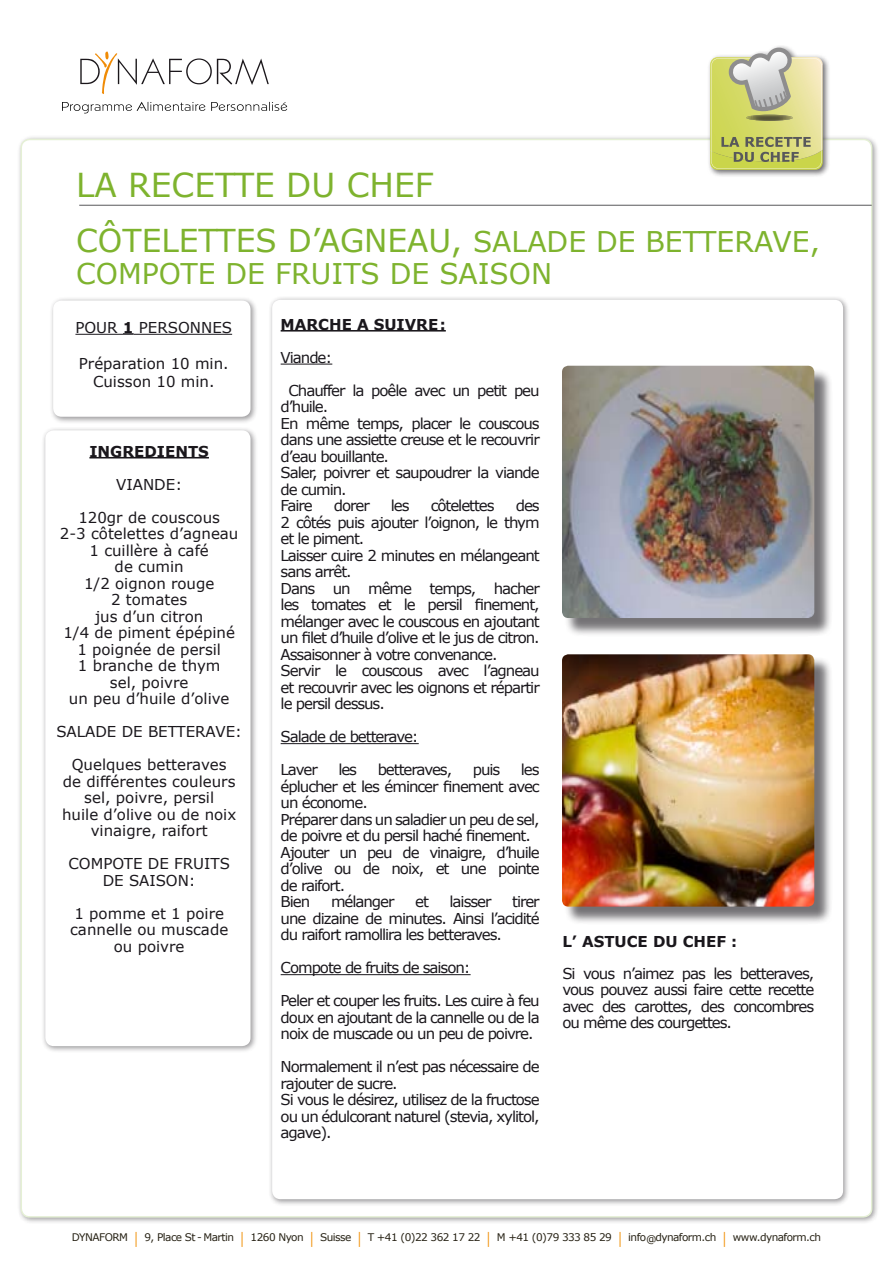
<style>
.page{position:relative;width:893px;height:1263px;background:#fff}
.page>*{position:absolute;margin:0;border:0;box-sizing:border-box;transform-origin:0 0}
.t1{font:33px "Verdana";color:#7eb32e}
.t2{font:31.5px "Verdana";color:#7eb32e}
.t3{font:28.5px "Verdana";color:#7eb32e}
.t4{font:15px/16.5px "Verdana";letter-spacing:-.07em;color:#1a171c}
.t5{font:15px/16.5px "Verdana";color:#1a171c;text-align:center}
.t6{font:700 15px "Verdana";color:#1a171c}
.t7{font:10.5px "Verdana";letter-spacing:-.05em;color:#272215}
.s1{font-size:31.5px}
.s2{font-weight:700}
.s3{font-size:15.75px;color:#f18e00}
</style>
<div class="page">
<svg style="left:80px;top:51px;width:189px;height:43px"></svg>
<svg style="left:62px;top:102px;width:143px;height:11px"></svg>
<svg style="left:211px;top:102px;width:76px;height:9px"></svg>
<div style="left:17px;top:135px;width:863px;height:1090px;background:#1a171c;opacity:.45"></div>
<div style="left:21px;top:139px;width:851px;height:1078px;background:#fff;border-radius:9px"></div>
<div style="left:707px;top:45px;width:124px;height:133px;background:#1a171c;opacity:.65"></div>
<svg style="left:710px;top:48px;width:113px;height:122px;background:#cfd18d"></svg>
<img style="left:746px;top:115px;width:47px;height:6px">
<hr style="left:79px;top:205px;width:793px;height:1px;background:#58585a">
<div style="left:49px;top:296px;width:209px;height:128px;background:#1a171c;opacity:.45"></div>
<div style="left:53px;top:301px;width:198px;height:116px;background:#fff;border-radius:9px"></div>
<hr style="left:75px;top:334px;width:48px;height:1px;background:#1a171c">
<svg style="left:123px;top:333px;width:11px;height:2px"></svg>
<hr style="left:134px;top:334px;width:98px;height:1px;background:#1a171c">
<div style="left:42px;top:427px;width:216px;height:626px;background:#1a171c;opacity:.45"></div>
<div style="left:45px;top:430px;width:206px;height:616px;background:#fff;border-radius:9px"></div>
<hr style="left:89px;top:457px;width:120px;height:1px;background:#1a171c">
<div style="left:268px;top:296px;width:583px;height:910px;background:#1a171c;opacity:.45"></div>
<div style="left:272px;top:300px;width:571px;height:899px;background:#fff;border-radius:9px"></div>
<hr style="left:281px;top:330px;width:165px;height:2px;background:#1a171c">
<hr style="left:281px;top:364px;width:51px;height:1px;background:#1a171c">
<hr style="left:281px;top:743px;width:138px;height:1px;background:#1a171c">
<hr style="left:281px;top:974px;width:190px;height:1px;background:#1a171c">
<div style="left:564px;top:656px;width:269px;height:269px;background:#1a171c;opacity:.61"></div>
<img style="left:562px;top:654px;width:252px;height:253px">
<div style="left:564px;top:368px;width:269px;height:269px;background:#1a171c;opacity:.6"></div>
<img style="left:562px;top:366px;width:252px;height:252px">
<h1 class="t1" style="left:76px;top:164px;width:359px">LA RECETTE DU CHEF</h1>
<h2 class="t2" style="left:76px;top:221px;width:67px">CÔtelettes</h2>
<h2 class="t2" style="left:288px;top:221px;width:98px">d’agneau</h2>
<h3 class="t3" style="left:451px;top:224px;width:42px"><span class="s1">,</span> salade</h3>
<h3 class="t3" style="left:596px;top:224px;width:88px">de bettera</h3>
<h3 class="t3" style="left:772px;top:224px;width:49px">ve,</h3>
<h3 class="t3" style="left:76px;top:255px;width:21px">compote</h3>
<h3 class="t3" style="left:226px;top:255px;width:68px">de fru</h3>
<h3 class="t3" style="left:332px;top:255px;width:179px">itS de saison</h3>
<p class="t5" style="left:75px;top:319px;width:158px">POUR <span class="s2">1</span> PERSONNES</p>
<p class="t5" style="left:79px;top:354px;width:151px;line-height:18px">Préparation 10 min.<br>Cuisson 10 min.</p>
<p class="t6" style="left:281px;top:315px;width:167px">MARCHE A SUIVRE:</p>
<p class="t4" style="left:281px;top:349px;width:53px">Viande:</p>
<p class="t4" style="left:281px;top:382px;width:261px;text-indent:8px">Chauffer la poêle avec un petit peu d’huile.<br>En même temps, placer le couscous dans une assiette creuse et le recouvrir d’eau bouillante.<br>Saler, poivrer et saupoudrer la viande de cumin.<br>Faire</p>
<p class="t6" style="left:89px;top:442px;width:121px">INGREDIENTS</p>
<p class="t4" style="left:116px;top:475px;width:67px">VIANDE:</p>
<p class="t5" style="left:60px;top:508px;width:180px">120gr de couscous<br>2-3 côtelettes d’agneau<br>1 cuillère à café<br>de cumin<br>1/2 oignon rouge<br>2 tomates<br>jus d’un citron<br>1/4 de piment épépiné<br>1 poignée de persil<br>1 branche de thym<br>sel, poivre<br>un peu d’huile d’olive</p>
<p class="t5" style="left:56px;top:723px;width:187px">SALADE DE BETTERAVE:</p>
<p class="t5" style="left:62px;top:756px;width:176px">Quelques betteraves de différentes couleurs sel, poivre, persil<br>huile d’olive ou de noix vinaigre, raifort</p>
<p class="t5" style="left:68px;top:855px;width:163px">COMPOTE DE FRUITS<br>DE SAISON:</p>
<p class="t5" style="left:70px;top:904px;width:160px">1 pomme et 1 poire cannelle ou muscade ou poivre</p>
<p class="t4" style="left:334px;top:497px;width:37px">dorer</p>
<p class="t4" style="left:391px;top:497px;width:20px">les</p>
<p class="t4" style="left:431px;top:497px;width:65px">côtelettes</p>
<p class="t4" style="left:281px;top:497px;width:261px;text-indent:235px">des<br>2 côtés puis ajouter l’oignon, le thym et le piment.<br>Laisser cuire 2 minutes en mélangeant sans arrêt.<br>Dans un même temps, hacher les tomates et le persil finement, mélanger avec le couscous en ajoutant un filet d’huile d’olive et le jus de citron.<br>Assaisonner à votre convenance.<br>Servir le couscous avec l’agneau et recouvrir avec les oignons et répartir le persil dessus.</p>
<p class="t4" style="left:281px;top:728px;width:140px">Salade de betterave:</p>
<p class="t4" style="left:281px;top:761px;width:39px">Laver</p>
<p class="t4" style="left:338px;top:761px;width:20px">les</p>
<p class="t4" style="left:378px;top:761px;width:76px">betteraves,</p>
<p class="t4" style="left:473px;top:761px;width:29px">puis</p>
<p class="t4" style="left:281px;top:761px;width:261px;text-indent:240px">les éplucher et les émincer finement avec un économe.<br>Préparer dans un saladier un peu de sel, de poivre et du persil haché finement.<br>Ajouter un peu de vinaigre, d’huile d’olive ou de noix, et une pointe de raifort.<br>Bien</p>
<p class="t4" style="left:331px;top:893px;width:65px">mélanger</p>
<p class="t4" style="left:415px;top:893px;width:15px">et</p>
<p class="t4" style="left:450px;top:893px;width:43px">laisser</p>
<p class="t4" style="left:281px;top:893px;width:261px;text-align:justify;text-indent:231px">tirer une dizaine de minutes. Ainsi l’acidité du raifort ramollira les betteraves.</p>
<p class="t4" style="left:281px;top:959px;width:191px">Compote de fruits de saison:</p>
<p class="t4" style="left:281px;top:992px;width:261px;text-align:justify">Peler et couper les fruits. Les cuire à feu doux en ajoutant de la cannelle ou de la noix de muscade ou un peu de poivre.</p>
<p class="t4" style="left:281px;top:1058px;width:261px">Normalement il n’est pas nécessaire de rajouter de sucre.<br>Si vous le désirez, utilisez de la fructose ou un édulcorant naturel (stevia, xylitol, agave).</p>
<p class="t6" style="left:562px;top:932px;width:176px">L’ ASTUCE DU CHEF :</p>
<p class="t4" style="left:562px;top:965px;width:253px;text-align:justify">Si vous n’aimez pas les betteraves, vous pouvez aussi faire cette recette avec des carottes, des concombres ou même des courgettes.</p>
<p class="t7" style="left:72px;top:1231px;width:751px">DYNAFORM <span class="s3">|</span> 9, Place St - Martin <span class="s3">|</span> 1260 Nyon <span class="s3">|</span> Suisse <span class="s3">|</span> T +41 (0)22 362 17 22 <span class="s3">|</span> M +41 (0)79 333 85 29 <span class="s3">|</span> info@dynaform.ch <span class="s3">|</span> www.dynaform.ch</p>
</div>
